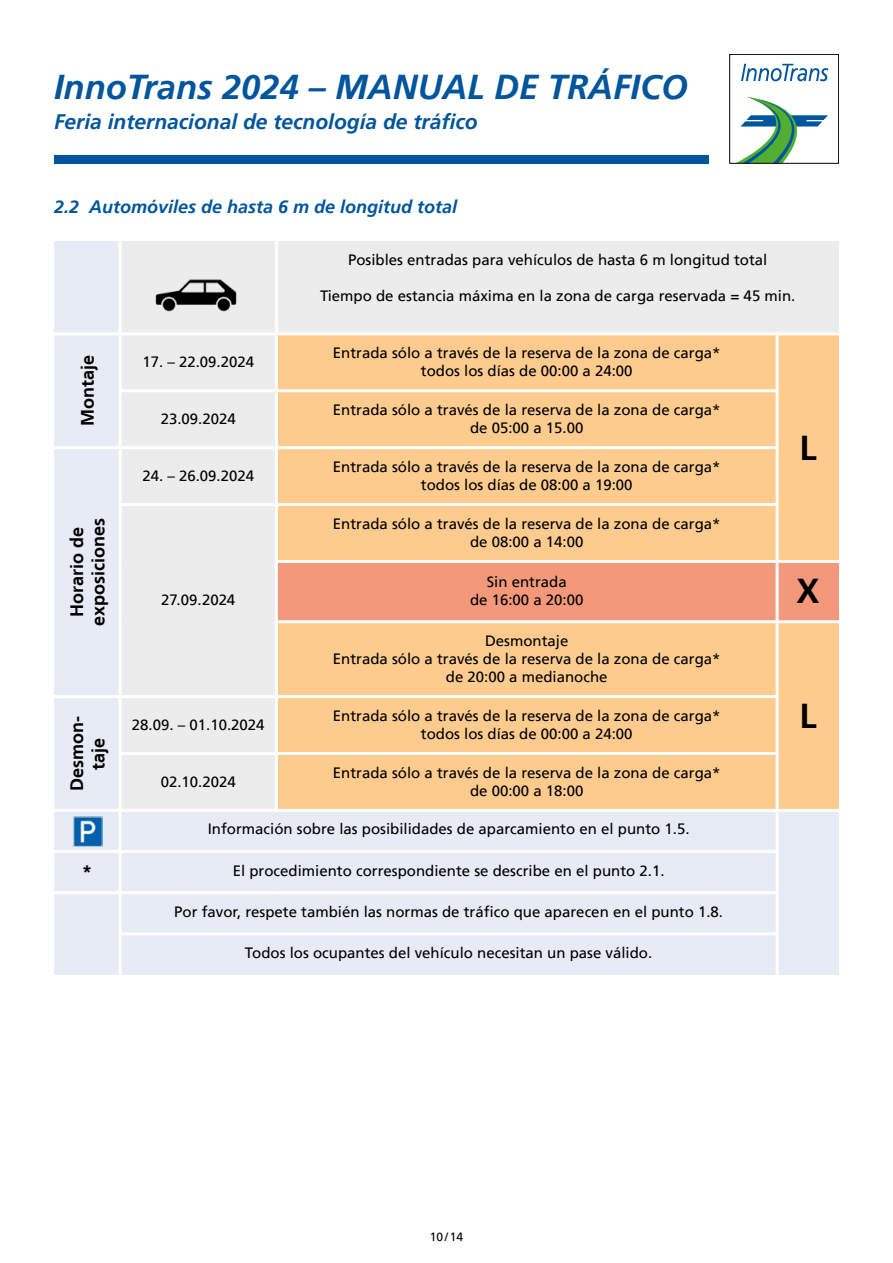
<style>
.page{position:relative;width:893px;height:1263px;background:#fff}
.page>*{position:absolute;margin:0;border:0;box-sizing:border-box;transform-origin:0 0}
.t1{font:italic 700 34.5px "Frutiger LT";color:#00559d}
.t2{font:700 34.5px "Frutiger LT";color:#000}
.t3{font:italic 700 21px "Frutiger LT";color:#00559d}
.t4{font:700 18px/21.6px "Frutiger LT";color:#000;text-align:center}
.t5{font:italic 700 18px "Frutiger LT";color:#00559d}
.t6{font:15px/18px "Frutiger LT";color:#000;text-align:center}
.t7{font:12px "Frutiger LT";color:#000}
</style>
<div class="page">
<div style="left:54px;top:155px;width:655px;height:9px;background:#00559d"></div>
<svg style="left:738px;top:97px;width:90px;height:65px"></svg>
<svg style="left:741px;top:64px;width:87px;height:17px"></svg>
<div style="left:729px;top:54px;width:110px;height:110px;border:1px solid #000"></div>
<div style="left:54px;top:241px;width:785px;height:734px;background:#e7ebf6"></div>
<div style="left:122px;top:241px;width:717px;height:568px;background:#ececed"></div>
<div style="left:278px;top:335px;width:561px;height:474px;background:#fccb8d"></div>
<div style="left:278px;top:563px;width:561px;height:57px;background:#f3987a"></div>
<hr style="left:276px;top:752px;width:503px;height:3px;background:#fff">
<hr style="left:119px;top:812px;width:3px;height:38px;background:#fff">
<hr style="left:776px;top:812px;width:3px;height:38px;background:#fff">
<hr style="left:120px;top:850px;width:156px;height:3px;background:#fff">
<hr style="left:119px;top:853px;width:3px;height:38px;background:#fff">
<hr style="left:276px;top:850px;width:503px;height:3px;background:#fff">
<hr style="left:776px;top:853px;width:3px;height:38px;background:#fff">
<hr style="left:120px;top:891px;width:156px;height:3px;background:#fff">
<hr style="left:119px;top:894px;width:3px;height:38px;background:#fff">
<hr style="left:276px;top:891px;width:503px;height:3px;background:#fff">
<hr style="left:776px;top:894px;width:3px;height:38px;background:#fff">
<hr style="left:119px;top:932px;width:157px;height:3px;background:#fff">
<hr style="left:276px;top:932px;width:503px;height:3px;background:#fff">
<hr style="left:120px;top:695px;width:156px;height:3px;background:#fff">
<hr style="left:119px;top:752px;width:157px;height:3px;background:#fff">
<hr style="left:120px;top:809px;width:156px;height:3px;background:#fff">
<hr style="left:276px;top:809px;width:501px;height:3px;background:#fff">
<hr style="left:777px;top:809px;width:62px;height:3px;background:#fff">
<hr style="left:54px;top:809px;width:66px;height:3px;background:#fff">
<hr style="left:54px;top:850px;width:66px;height:3px;background:#fff">
<hr style="left:54px;top:891px;width:66px;height:3px;background:#fff">
<hr style="left:119px;top:241px;width:3px;height:91px;background:#fff">
<hr style="left:275px;top:241px;width:3px;height:91px;background:#fff">
<hr style="left:120px;top:332px;width:156px;height:3px;background:#fff">
<hr style="left:276px;top:332px;width:501px;height:3px;background:#fff">
<hr style="left:275px;top:335px;width:3px;height:54px;background:#fff">
<hr style="left:777px;top:332px;width:62px;height:3px;background:#fff">
<hr style="left:776px;top:335px;width:3px;height:54px;background:#fff">
<hr style="left:119px;top:389px;width:157px;height:3px;background:#fff">
<hr style="left:276px;top:389px;width:503px;height:3px;background:#fff">
<hr style="left:275px;top:392px;width:3px;height:54px;background:#fff">
<hr style="left:776px;top:392px;width:3px;height:54px;background:#fff">
<hr style="left:120px;top:446px;width:156px;height:3px;background:#fff">
<hr style="left:276px;top:446px;width:503px;height:3px;background:#fff">
<hr style="left:275px;top:449px;width:3px;height:54px;background:#fff">
<hr style="left:776px;top:449px;width:3px;height:54px;background:#fff">
<hr style="left:119px;top:503px;width:157px;height:3px;background:#fff">
<hr style="left:276px;top:503px;width:503px;height:3px;background:#fff">
<hr style="left:275px;top:506px;width:3px;height:54px;background:#fff">
<hr style="left:776px;top:506px;width:3px;height:54px;background:#fff">
<hr style="left:275px;top:560px;width:502px;height:3px;background:#fff">
<hr style="left:275px;top:563px;width:3px;height:57px;background:#fff">
<hr style="left:777px;top:560px;width:62px;height:3px;background:#fff">
<hr style="left:776px;top:563px;width:3px;height:57px;background:#fff">
<hr style="left:275px;top:620px;width:502px;height:3px;background:#fff">
<hr style="left:275px;top:623px;width:3px;height:72px;background:#fff">
<hr style="left:777px;top:620px;width:62px;height:3px;background:#fff">
<hr style="left:776px;top:623px;width:3px;height:72px;background:#fff">
<hr style="left:276px;top:695px;width:503px;height:3px;background:#fff">
<hr style="left:275px;top:698px;width:3px;height:54px;background:#fff">
<hr style="left:776px;top:698px;width:3px;height:54px;background:#fff">
<hr style="left:275px;top:755px;width:3px;height:54px;background:#fff">
<hr style="left:776px;top:755px;width:3px;height:54px;background:#fff">
<hr style="left:119px;top:935px;width:3px;height:40px;background:#fff">
<hr style="left:776px;top:935px;width:3px;height:40px;background:#fff">
<hr style="left:54px;top:332px;width:66px;height:3px;background:#fff">
<hr style="left:54px;top:446px;width:66px;height:3px;background:#fff">
<hr style="left:54px;top:695px;width:66px;height:3px;background:#fff">
<hr style="left:119px;top:335px;width:3px;height:54px;background:#fff">
<hr style="left:119px;top:449px;width:3px;height:54px;background:#fff">
<hr style="left:119px;top:698px;width:3px;height:54px;background:#fff">
<hr style="left:119px;top:392px;width:3px;height:54px;background:#fff">
<hr style="left:119px;top:506px;width:3px;height:55px;background:#fff">
<hr style="left:119px;top:561px;width:3px;height:61px;background:#fff">
<hr style="left:119px;top:622px;width:3px;height:73px;background:#fff">
<hr style="left:119px;top:755px;width:3px;height:54px;background:#fff">
<img style="left:73px;top:817px;width:29px;height:29px">
<img style="left:151px;top:273px;width:90px;height:40px">
<h1 class="t1" style="left:54px;top:66px;width:635px">InnoTrans 2024 – MANUAL DE TRÁFICO</h1>
<h2 class="t3" style="left:54px;top:109px;width:425px">Feria internacional de tecnología de tráfico</h2>
<p class="t5" style="left:54px;top:197px;width:405px">2.2 Automóviles de hasta 6 m de longitud total</p>
<p class="t6" style="left:348px;top:251px;width:421px">Posibles entradas para vehículos de hasta 6 m longitud total</p>
<p class="t6" style="left:320px;top:287px;width:477px">Tiempo de estancia máxima en la zona de carga reservada = 45 min.</p>
<p class="t4" style="left:77px;top:426px;width:73px;rotate:-90deg">Montaje</p>
<p class="t6" style="left:142px;top:353px;width:113px">17. – 22.09.2024</p>
<p class="t6" style="left:333px;top:344px;width:389px">Entrada sólo a través de la reserva de la zona de carga* todos los días de 00:00 a 24:00</p>
<p class="t6" style="left:161px;top:410px;width:77px">23.09.2024</p>
<p class="t6" style="left:333px;top:401px;width:389px">Entrada sólo a través de la reserva de la zona de carga* de 05:00 a 15.00</p>
<p class="t6" style="left:142px;top:466px;width:113px">24. – 26.09.2024</p>
<p class="t6" style="left:333px;top:457px;width:389px">Entrada sólo a través de la reserva de la zona de carga* todos los días de 08:00 a 19:00</p>
<h1 class="t2" style="left:799px;top:427px;width:19px">L</h1>
<p class="t6" style="left:333px;top:514px;width:389px">Entrada sólo a través de la reserva de la zona de carga* de 08:00 a 14:00</p>
<p class="t6" style="left:470px;top:573px;width:115px">Sin entrada<br>de 16:00 a 20:00</p>
<h1 class="t2" style="left:796px;top:571px;width:25px">X</h1>
<p class="t6" style="left:333px;top:632px;width:389px">Desmontaje<br>Entrada sólo a través de la reserva de la zona de carga* de 20:00 a medianoche</p>
<h1 class="t2" style="left:799px;top:696px;width:19px">L</h1>
<p class="t4" style="left:66px;top:626px;width:109px;rotate:-90deg">Horario de exposiciones</p>
<p class="t6" style="left:161px;top:591px;width:76px">27.09.2024</p>
<p class="t4" style="left:66px;top:791px;width:76px;rotate:-90deg">Desmon&shy;taje</p>
<p class="t6" style="left:132px;top:715px;width:134px">28.09. – 01.10.2024</p>
<p class="t6" style="left:333px;top:706px;width:389px">Entrada sólo a través de la reserva de la zona de carga* todos los días de 00:00 a 24:00</p>
<p class="t6" style="left:161px;top:772px;width:77px">02.10.2024</p>
<p class="t6" style="left:333px;top:763px;width:389px">Entrada sólo a través de la reserva de la zona de carga* de 00:00 a 18:00</p>
<p class="t6" style="left:208px;top:820px;width:483px">Información sobre las posibilidades de aparcamiento en el punto 1.5.</p>
<p class="t4" style="left:82px;top:861px;width:12px">*</p>
<p class="t6" style="left:233px;top:861px;width:433px">El procedimiento correspondiente se describe en el punto 2.1.</p>
<p class="t6" style="left:174px;top:902px;width:550px">Por favor, respete también las normas de tráfico que aparecen en el punto 1.8.</p>
<p class="t6" style="left:245px;top:944px;width:409px">Todos los ocupantes del vehículo necesitan un pase válido.</p>
<p class="t7" style="left:430px;top:1229px;width:35px">10/14</p>
</div>
